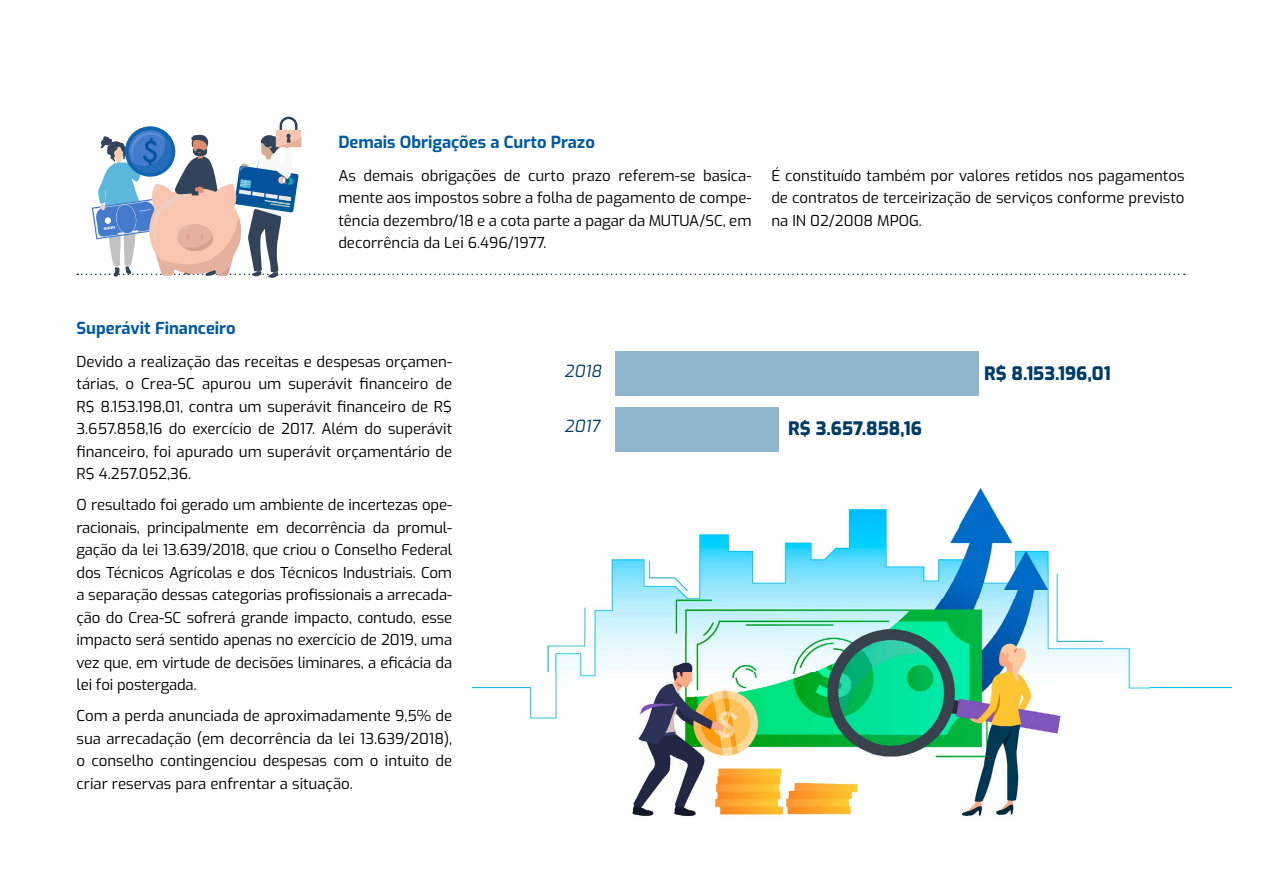
<style>
.page{position:relative;width:1263px;height:893px;background:#fff}
.page>*{position:absolute;margin:0;border:0;box-sizing:border-box;transform-origin:0 0}
.t1{font:800 18.45px "Exo";color:#003c66}
.t2{font:700 16.65px "Exo";color:#005aa5}
.t3{font:italic 16.65px "Exo";color:#003c66}
.t4{font:15px/22.5px "Exo";color:#000;text-align:justify}
</style>
<div class="page">
<div style="left:615px;top:352px;width:364px;height:44px;background:#8eb6cc"></div>
<div style="left:615px;top:408px;width:164px;height:44px;background:#8eb6cc"></div>
<img style="left:472px;top:671px;width:399px;height:146px">
<img style="left:871px;top:635px;width:279px;height:181px">
<img style="left:1150px;top:687px;width:81px;height:2px">
<img style="left:547px;top:635px;width:325px;height:36px">
<img style="left:583px;top:599px;width:475px;height:36px">
<img style="left:610px;top:526px;width:449px;height:73px">
<img style="left:849px;top:509px;width:38px;height:17px">
<img style="left:959px;top:489px;width:43px;height:37px">
<svg style="left:77px;top:117px;width:1108px;height:161px"></svg>
<p class="t2" style="left:77px;top:315px;width:161px">Superávit Financeiro</p>
<p class="t2" style="left:338px;top:130px;width:258px">Demais Obrigações a Curto Prazo</p>
<p class="t4" style="left:338px;top:163px;width:415px">As demais obrigações de curto prazo referem-se basica&shy;mente aos impostos sobre a folha de pagamento de compe&shy;tência dezembro/18 e a cota parte a pagar da MUTUA/SC, em decorrência da Lei 6.496/1977.</p>
<p class="t4" style="left:771px;top:163px;width:415px">É constituído também por valores retidos nos pagamentos de contratos de terceirização de serviços conforme previsto na IN 02/2008 MPOG.</p>
<p class="t4" style="left:77px;top:349px;width:377px">Devido a realização das receitas e despesas orçamen&shy;tárias, o Crea-SC apurou um superávit financeiro de R$ 8.153.198,01, contra um superávit financeiro de R$ 3.657.858,16 do exercício de 2017. Além do superávit financeiro, foi apurado um superávit orçamentário de R$ 4.257.052,36.</p>
<p class="t4" style="left:77px;top:493px;width:377px">O resultado foi gerado um ambiente de incertezas ope&shy;racionais, principalmente em decorrência da promul&shy;gação da lei 13.639/2018, que criou o Conselho Federal dos Técnicos Agrícolas e dos Técnicos Industriais. Com a separação dessas categorias profissionais a arrecada&shy;ção do Crea-SC sofrerá grande impacto, contudo, esse impacto será sentido apenas no exercício de 2019, uma vez que, em virtude de decisões liminares, a eficácia da lei foi postergada.</p>
<p class="t4" style="left:77px;top:704px;width:377px">Com a perda anunciada de aproximadamente 9,5% de sua arrecadação (em decorrência da lei 13.639/2018), o conselho contingenciou despesas com o intuito de criar reservas para enfrentar a situação.</p>
<p class="t3" style="left:564px;top:358px;width:39px">2018</p>
<p class="t3" style="left:564px;top:414px;width:37px">2017</p>
<p class="t1" style="left:788px;top:415px;width:135px">R$ 3.657.858,16</p>
<p class="t1" style="left:984px;top:359px;width:128px">R$ 8.153.196,01</p>
</div>
